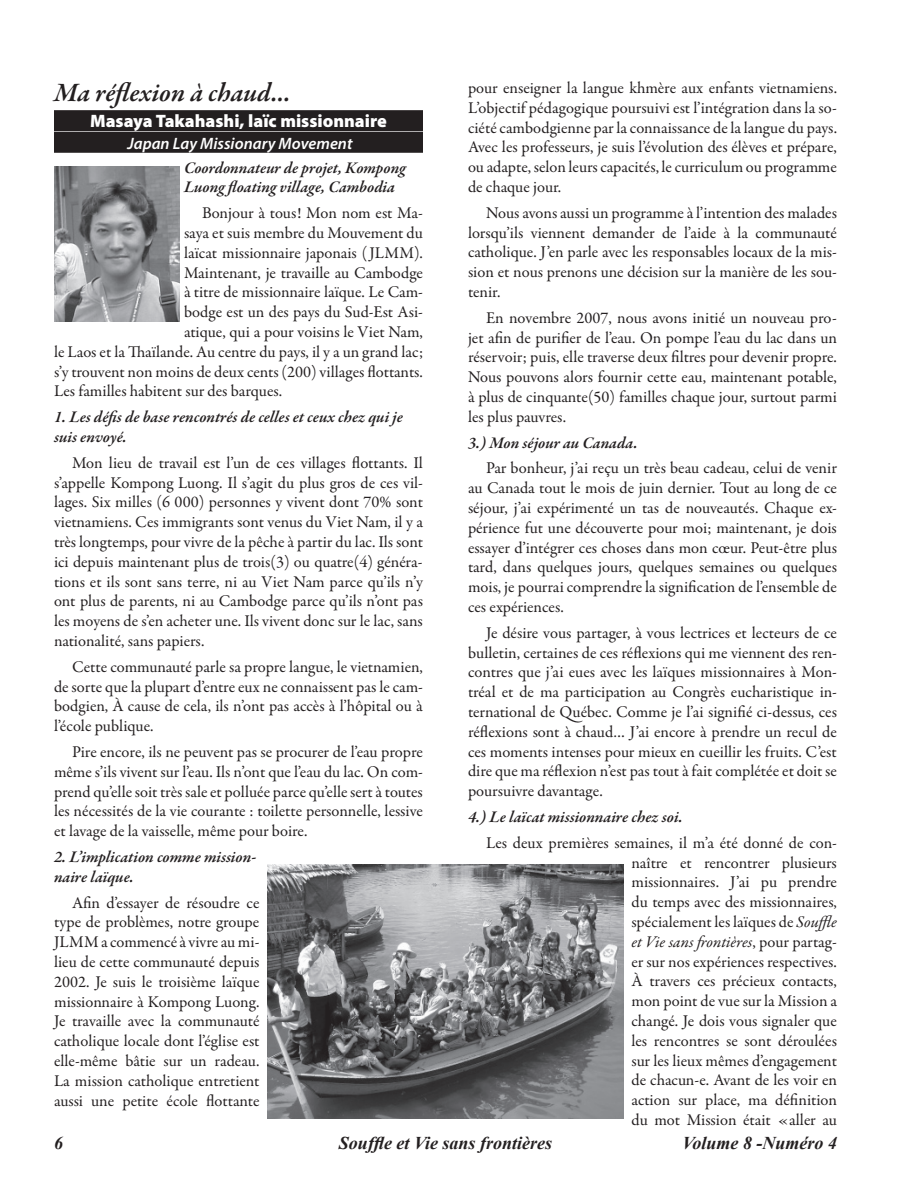
<style>
.page{position:relative;width:918px;height:1188px;background:#fff}
.page>*{position:absolute;margin:0;border:0;box-sizing:border-box;transform-origin:0 0}
.t1{font:italic 600 27px "Garamond Premr Pro";color:#231f20}
.t2{font:italic 700 18px "Times New Roman";color:#231f20}
.t3{font:900 18px "Myriad Pro";color:#fff}
.t4{font:16.5px/19.8px "Garamond Premr Pro";color:#231f20;text-align:justify}
.t5{font:italic 600 16.5px/19.8px "Garamond Premr Pro";color:#231f20}
.t6{font:italic 600 16.5px "Myriad Pro";color:#fff}
.s1{font-style:italic}
</style>
<div class="page">
<div style="left:90px;top:119px;width:297px;height:21px;background:#afadae"></div>
<div style="left:54px;top:110px;width:369px;height:21px;background:#231f20"></div>
<div style="left:54px;top:132px;width:369px;height:21px;background:#231f20"></div>
<img style="left:267px;top:865px;width:357px;height:254px">
<img style="left:54px;top:166px;width:126px;height:155px">
<h1 class="t1" style="left:54px;top:81px;width:238px">Ma réflexion à chaud…</h1>
<p class="t3" style="left:90px;top:115px;width:298px">Masaya Takahashi, laïc missionnaire</p>
<p class="t6" style="left:127px;top:137px;width:227px">Japan Lay Missionary Movement</p>
<p class="t5" style="left:184px;top:159px;width:224px">Coordonnateur de projet, Kompong<br>Luong floating village, Cambodia</p>
<p class="t4" style="left:202px;top:204px;width:223px">Bonjour à tous! Mon nom est Ma-</p>
<p class="t4" style="left:184px;top:224px;width:241px">saya et suis membre du Mouvement du</p>
<p class="t4" style="left:184px;top:244px;width:241px">laïcat missionnaire japonais (JLMM).</p>
<p class="t4" style="left:184px;top:264px;width:241px">Maintenant, je travaille au Cambodge</p>
<p class="t4" style="left:184px;top:284px;width:241px">à titre de missionnaire laïque. Le Cam-</p>
<p class="t4" style="left:184px;top:303px;width:241px">bodge est un des pays du Sud-Est Asi-</p>
<p class="t4" style="left:184px;top:323px;width:241px">atique, qui a pour voisins le Viet Nam,</p>
<p class="t4" style="left:54px;top:343px;width:371px">le Laos et la Thaïlande. Au centre du pays, il y a un grand lac;</p>
<p class="t4" style="left:54px;top:363px;width:370px">s’y trouvent non moins de deux cents (200) villages flottants.</p>
<p class="t4" style="left:54px;top:383px;width:230px">Les familles habitent sur des barques.</p>
<p class="t5" style="left:54px;top:408px;width:350px">1. Les défis de base rencontrés de celles et ceux chez qui je suis envoyé.</p>
<p class="t4" style="left:54px;top:454px;width:371px;text-indent:18px">Mon lieu de travail est l’un de ces villages flottants. Il s’appelle Kompong Luong. Il s’agit du plus gros de ces vil&shy;lages. Six milles (6 000) personnes y vivent dont 70% sont vietnamiens. Ces immigrants sont venus du Viet Nam, il y a très longtemps, pour vivre de la pêche à partir du lac. Ils sont ici depuis maintenant plus de trois(3) ou quatre(4) généra&shy;tions et ils sont sans terre, ni au Viet Nam parce qu’ils n’y ont plus de parents, ni au Cambodge parce qu’ils n’ont pas les moyens de s’en acheter une. Ils vivent donc sur le lac, sans nationalité, sans papiers.</p>
<p class="t4" style="left:54px;top:658px;width:371px;text-indent:18px">Cette communauté parle sa propre langue, le vietnamien, de sorte que la plupart d’entre eux ne connaissent pas le cam&shy;bodgien, À cause de cela, ils n’ont pas accès à l’hôpital ou à l’école publique.</p>
<p class="t4" style="left:54px;top:743px;width:371px;text-indent:18px">Pire encore, ils ne peuvent pas se procurer de l’eau propre même s’ils vivent sur l’eau. Ils n’ont que l’eau du lac. On com&shy;prend qu’elle soit très sale et polluée parce qu’elle sert à toutes les nécessités de la vie courante : toilette personnelle, lessive et lavage de la vaisselle, même pour boire.</p>
<p class="t5" style="left:54px;top:848px;width:204px">2. L’implication comme mission&shy;naire laïque.</p>
<p class="t4" style="left:54px;top:894px;width:207px;text-indent:18px">Afin d’essayer de résoudre ce type de problèmes, notre groupe JLMM a commencé à vivre au mi&shy;lieu de cette communauté depuis 2002. Je suis le troisième laïque missionnaire à Kompong Luong.<br>Je travaille avec la communauté catholique locale dont l’église est elle-même bâtie sur un radeau.<br>La mission catholique entretient aussi une petite école flottante</p>
<p class="t4" style="left:468px;top:79px;width:371px">pour enseigner la langue khmère aux enfants vietnamiens.<br>L’objectif pédagogique poursuivi est l’intégration dans la so&shy;ciété cambodgienne par la connaissance de la langue du pays.<br>Avec les professeurs, je suis l’évolution des élèves et prépare, ou adapte, selon leurs capacités, le curriculum ou programme de chaque jour.</p>
<p class="t4" style="left:468px;top:204px;width:371px;text-indent:18px">Nous avons aussi un programme à l’intention des malades lorsqu’ils viennent demander de l’aide à la communauté catholique. J’en parle avec les responsables locaux de la mis&shy;sion et nous prenons une décision sur la manière de les sou&shy;tenir.</p>
<p class="t4" style="left:468px;top:309px;width:371px;text-indent:18px">En novembre 2007, nous avons initié un nouveau pro&shy;jet afin de purifier de l’eau. On pompe l’eau du lac dans un réservoir; puis, elle traverse deux filtres pour devenir propre.<br>Nous pouvons alors fournir cette eau, maintenant potable, à plus de cinquante(50) familles chaque jour, surtout parmi les plus pauvres.</p>
<p class="t5" style="left:468px;top:434px;width:171px">3.) Mon séjour au Canada.</p>
<p class="t4" style="left:468px;top:460px;width:371px;text-indent:18px">Par bonheur, j’ai reçu un très beau cadeau, celui de venir au Canada tout le mois de juin dernier. Tout au long de ce séjour, j’ai expérimenté un tas de nouveautés. Chaque ex&shy;périence fut une découverte pour moi; maintenant, je dois essayer d’intégrer ces choses dans mon cœur. Peut-être plus tard, dans quelques jours, quelques semaines ou quelques mois, je pourrai comprendre la signification de l’ensemble de ces expériences.</p>
<p class="t4" style="left:468px;top:624px;width:371px;text-indent:18px">Je désire vous partager, à vous lectrices et lecteurs de ce bulletin, certaines de ces réflexions qui me viennent des ren&shy;contres que j’ai eues avec les laïques missionnaires à Mon&shy;tréal et de ma participation au Congrès eucharistique in&shy;ternational de Québec. Comme je l’ai signifié ci-dessus, ces réflexions sont à chaud… J’ai encore à prendre un recul de ces moments intenses pour mieux en cueillir les fruits. C’est dire que ma réflexion n’est pas tout à fait complétée et doit se poursuivre davantage.</p>
<p class="t5" style="left:468px;top:808px;width:216px">4.) Le laïcat missionnaire chez soi.</p>
<p class="t4" style="left:631px;top:834px;width:207px;text-indent:-145px">Les deux premières semaines, il m’a été donné de con&shy;naître et rencontrer plusieurs missionnaires. J’ai pu prendre du temps avec des missionnaires, spécialement les laïques de <span class="s1">Souffle et Vie sans frontières</span>, pour partag&shy;er sur nos expériences respectives.<br>À travers ces précieux contacts, mon point de vue sur la Mission a changé. Je dois vous signaler que les rencontres se sont déroulées sur les lieux mêmes d’engagement de chacun-e. Avant de les voir en action sur place, ma définition du mot Mission était «aller au</p>
<p class="t2" style="left:54px;top:1133px;width:10px">6</p>
<p class="t2" style="left:339px;top:1133px;width:215px">Souffle et Vie sans frontières</p>
<p class="t2" style="left:682px;top:1133px;width:156px">Volume 8 -Numéro 4</p>
</div>
